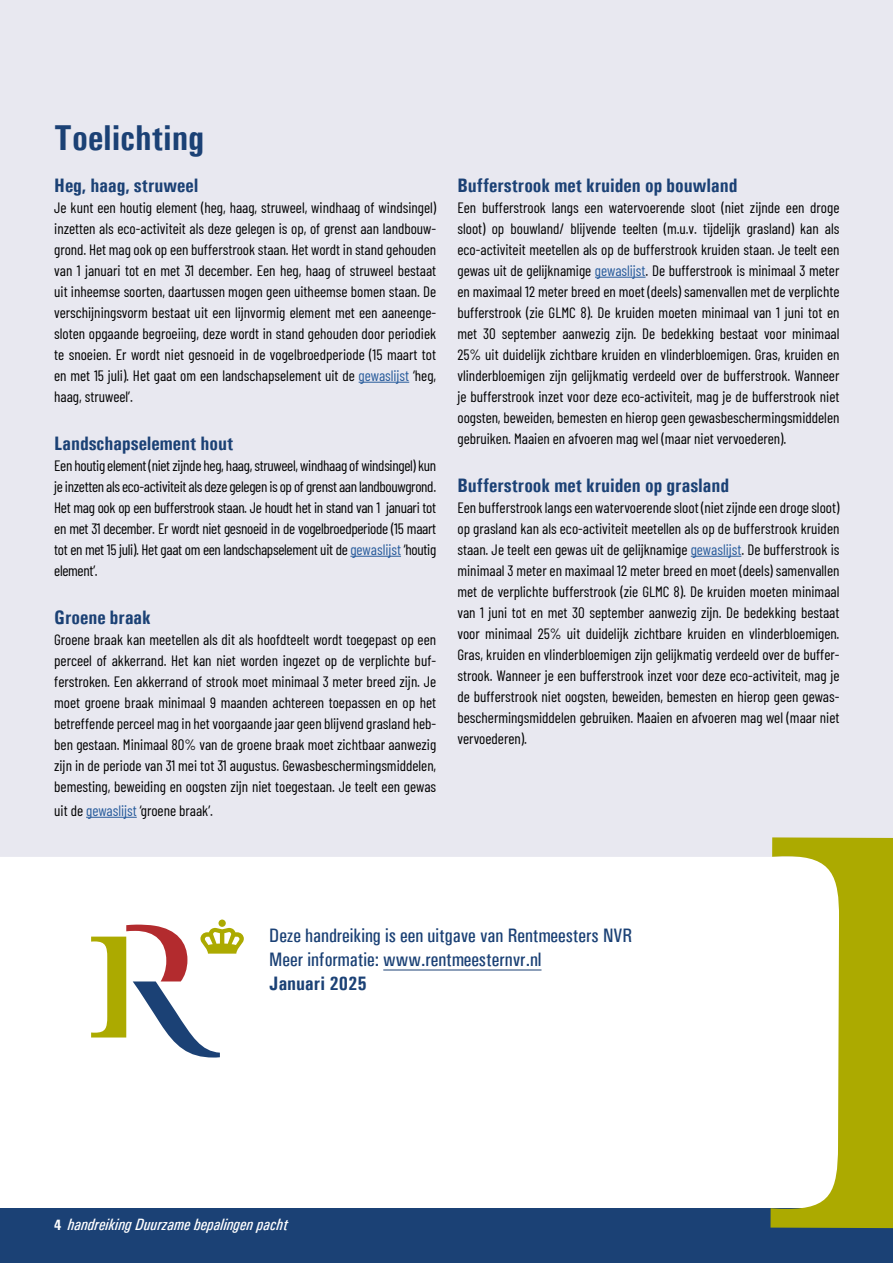
<style>
.page{position:relative;width:893px;height:1263px;background:#fff}
.page>*{position:absolute;margin:0;border:0;box-sizing:border-box;transform-origin:0 0}
.t1{font:700 condensed 36px "Univers";color:#1b4175}
.t2{font:700 condensed 19.5px "Univers";color:#1b4175}
.t3{font:500 condensed 19.5px/24px "Univers";color:#1b4175}
.t4{font:italic 500 condensed 16.5px "Univers";color:#fff}
.t5{font:15px/21px "Barlow Condensed";color:#000;text-align:justify}
.s1{color:#275b9b}
.s2{font-weight:700;font-style:normal;font-size:15px}
</style>
<div class="page">
<div style="left:0;top:0;width:893px;height:857px;background:#e8e8f0"></div>
<hr style="left:359px;top:382px;width:50px;height:1px;background:#275b9b">
<hr style="left:350px;top:556px;width:51px;height:1px;background:#275b9b">
<hr style="left:86px;top:817px;width:51px;height:1px;background:#275b9b">
<hr style="left:595px;top:277px;width:51px;height:1px;background:#275b9b">
<hr style="left:691px;top:556px;width:50px;height:1px;background:#275b9b">
<hr style="left:383px;top:969px;width:158px;height:1px;background:#1b4175">
<svg style="left:91px;top:919px;width:153px;height:138px"></svg>
<div style="left:0;top:1209px;width:893px;height:54px;background:#1b4175"></div>
<svg style="left:770px;top:837px;width:123px;height:391px;fill:#acaa03"></svg>
<h1 class="t1" style="left:54px;top:116px;width:152px">Toelichting</h1>
<h2 class="t2" style="left:54px;top:174px;width:146px">Heg, haag, struweel</h2>
<p class="t5" style="left:54px;top:196px;width:383px">Je kunt een houtig element (heg, haag, struweel, windhaag of windsingel) inzetten als eco-activiteit als deze gelegen is op, of grenst aan landbouw&shy;grond. Het mag ook op een bufferstrook staan. Het wordt in stand gehouden van 1 januari tot en met 31 december. Een heg, haag of struweel bestaat uit inheemse soorten, daartussen mogen geen uitheemse bomen staan. De verschijningsvorm bestaat uit een lijnvormig element met een aaneenge&shy;sloten opgaande begroeiing, deze wordt in stand gehouden door periodiek te snoeien. Er wordt niet gesnoeid in de vogelbroedperiode (15 maart tot en met 15 juli). Het gaat om een landschapselement uit de <span class="s1">gewaslijst</span> ‘heg, haag, struweel’.</p>
<h2 class="t2" style="left:54px;top:432px;width:181px">Landschapselement hout</h2>
<p class="t5" style="left:54px;top:454px;width:383px">Een houtig element (niet zijnde heg, haag, struweel, windhaag of windsingel) kun je inzetten als eco-activiteit als deze gelegen is op of grenst aan landbouwgrond.<br>Het mag ook op een bufferstrook staan. Je houdt het in stand van 1 januari tot en met 31 december. Er wordt niet gesnoeid in de vogelbroedperiode (15 maart tot en met 15 juli). Het gaat om een landschapselement uit de <span class="s1">gewaslijst</span> ‘houtig element’.</p>
<h2 class="t2" style="left:54px;top:606px;width:98px">Groene braak</h2>
<p class="t5" style="left:54px;top:628px;width:383px">Groene braak kan meetellen als dit als hoofdteelt wordt toegepast op een perceel of akkerrand. Het kan niet worden ingezet op de verplichte buf&shy;ferstroken. Een akkerrand of strook moet minimaal 3 meter breed zijn. Je moet groene braak minimaal 9 maanden achtereen toepassen en op het betreffende perceel mag in het voorgaande jaar geen blijvend grasland heb&shy;ben gestaan. Minimaal 80% van de groene braak moet zichtbaar aanwezig zijn in de periode van 31 mei tot 31 augustus. Gewasbeschermingsmiddelen, bemesting, beweiding en oogsten zijn niet toegestaan. Je teelt een gewas</p>
<p class="t5" style="left:54px;top:799px;width:160px">uit de <span class="s1">gewaslijst</span> ‘groene braak’.</p>
<h2 class="t2" style="left:457px;top:174px;width:281px">Bufferstrook met kruiden op bouwland</h2>
<p class="t5" style="left:457px;top:196px;width:383px">Een bufferstrook langs een watervoerende sloot (niet zijnde een droge sloot) op bouwland/ blijvende teelten (m.u.v. tijdelijk grasland) kan als eco-activiteit meetellen als op de bufferstrook kruiden staan. Je teelt een gewas uit de gelijknamige <span class="s1">gewaslijst</span>. De bufferstrook is minimaal 3 meter en maximaal 12 meter breed en moet (deels) samenvallen met de verplichte bufferstrook (zie GLMC 8). De kruiden moeten minimaal van 1 juni tot en met 30 september aanwezig zijn. De bedekking bestaat voor minimaal 25% uit duidelijk zichtbare kruiden en vlinderbloemigen. Gras, kruiden en vlinderbloemigen zijn gelijkmatig verdeeld over de bufferstrook. Wanneer je bufferstrook inzet voor deze eco-activiteit, mag je de bufferstrook niet oogsten, beweiden, bemesten en hierop geen gewasbeschermingsmiddelen gebruiken. Maaien en afvoeren mag wel (maar niet vervoederen).</p>
<h2 class="t2" style="left:457px;top:474px;width:273px">Bufferstrook met kruiden op grasland</h2>
<p class="t5" style="left:457px;top:496px;width:383px">Een bufferstrook langs een watervoerende sloot (niet zijnde een droge sloot) op grasland kan als eco-activiteit meetellen als op de bufferstrook kruiden staan. Je teelt een gewas uit de gelijknamige <span class="s1">gewaslijst</span>. De bufferstrook is minimaal 3 meter en maximaal 12 meter breed en moet (deels) samenvallen met de verplichte bufferstrook (zie GLMC 8). De kruiden moeten minimaal van 1 juni tot en met 30 september aanwezig zijn. De bedekking bestaat voor minimaal 25% uit duidelijk zichtbare kruiden en vlinderbloemigen.<br>Gras, kruiden en vlinderbloemigen zijn gelijkmatig verdeeld over de buffer&shy;strook. Wanneer je een bufferstrook inzet voor deze eco-activiteit, mag je de bufferstrook niet oogsten, beweiden, bemesten en hierop geen gewas&shy;beschermingsmiddelen gebruiken. Maaien en afvoeren mag wel (maar niet vervoederen).</p>
<h2 class="t3" style="left:269px;top:923px;width:364px">Deze handreiking is een uitgave van Rentmeesters NVR<br>Meer informatie: www.rentmeesternvr.nl</h2>
<h2 class="t2" style="left:269px;top:972px;width:99px">Januari 2025</h2>
<p class="t4" style="left:54px;top:1215px;width:236px"><span class="s2">4</span> handreiking Duurzame bepalingen pacht</p>
</div>
